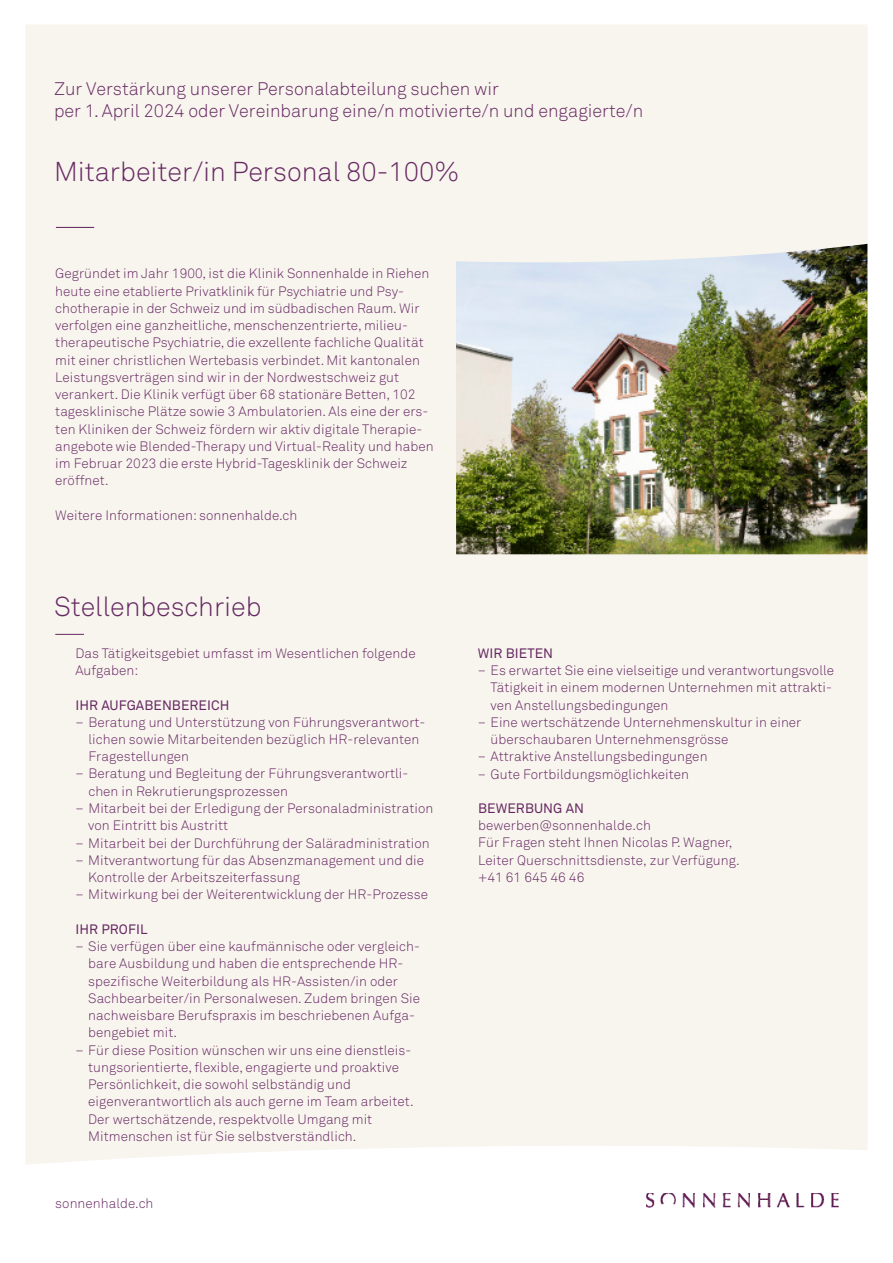
<style>
.page{position:relative;width:893px;height:1263px;background:#fff}
.page>*{position:absolute;margin:0;border:0;box-sizing:border-box;transform-origin:0 0}
.Titel_30_27{font:27px "Akkurat Light Pro";color:#662962}
.Lauftext_9_11_5{font:27px "Akkurat Light Pro";color:#662962}
.Titel_30_27-2{font:18px/22.5px "Akkurat Light Pro";color:#662962}
.Lauftext_9_11_5-2{font:13.5px/17.2px "Akkurat Light Pro";letter-spacing:.005em;color:#662962}
.Lauftext_Einzug_9_11{font:13.5px/17.2px "Akkurat Light Pro";letter-spacing:.005em;color:#662962}
.Zwischentitel_Regula{font:13.5px "Akkurat Pro";letter-spacing:.005em;color:#662962}
.s1{font-family:"Akkurat Pro"}
</style>
<div class="page">
<div style="left:26px;top:25px;width:841px;height:1140px;background:#f8f4ee"></div>
<svg style="left:55px;top:634px;width:29px;height:1px"></svg>
<hr style="left:56px;top:227px;width:38px;height:1px;background:#662962">
<img style="left:647px;top:1193px;width:191px;height:15px">
<img style="left:456px;top:244px;width:411px;height:310px">
<p class="Titel_30_27-2" style="left:54px;top:77px;width:591px">Zur Verstärkung unserer Personalabteilung suchen wir<br>per 1. April 2024 oder Vereinbarung eine/n motivierte/n und engagierte/n</p>
<p class="Titel_30_27" style="left:54px;top:156px;width:407px">Mitarbeiter/in Personal 80-100%</p>
<p class="Lauftext_9_11_5-2" style="left:55px;top:265px;width:380px">Gegründet im Jahr 1900, ist die Klinik Sonnenhalde in Riehen heute eine etablierte Privatklinik für Psychiatrie und Psy&shy;chotherapie in der Schweiz und im südbadischen Raum. Wir verfolgen eine ganzheitliche, menschenzentrierte, milieu&shy;therapeutische Psychiatrie, die exzellente fachliche Qualität mit einer christlichen Wertebasis verbindet. Mit kantonalen Leistungsverträgen sind wir in der Nordwestschweiz gut verankert. Die Klinik verfügt über 68 stationäre Betten, 102 tagesklinische Plätze sowie 3 Ambulatorien. Als eine der ers&shy;ten Kliniken der Schweiz fördern wir aktiv digitale Therapie&shy;angebote wie Blended-Therapy und Virtual-Reality und haben im Februar 2023 die erste Hybrid-Tagesklinik der Schweiz eröffnet.</p>
<p class="Lauftext_9_11_5-2" style="left:55px;top:507px;width:243px">Weitere Informationen: sonnenhalde.ch</p>
<p class="Lauftext_9_11_5" style="left:54px;top:590px;width:209px">Stellenbeschrieb</p>
<p class="Lauftext_Einzug_9_11" style="left:75px;top:645px;width:342px">Das Tätigkeitsgebiet umfasst im Wesentlichen folgende<br>Aufgaben:</p>
<p class="Zwischentitel_Regula" style="left:75px;top:697px;width:155px">IHR AUFGABENBEREICH</p>
<p class="Lauftext_9_11_5-2" style="left:88px;top:713px;width:339px;text-indent:-13px">– Beratung und Unterstützung von Führungsverantwort&shy;lichen sowie Mitarbeitenden bezüglich HR-relevanten<br>Fragestellungen</p>
<p class="Lauftext_9_11_5-2" style="left:88px;top:765px;width:321px;text-indent:-13px">– Beratung und Begleitung der Führungsverantwortli&shy;chen in Rekrutierungsprozessen</p>
<p class="Lauftext_9_11_5-2" style="left:88px;top:800px;width:347px;text-indent:-13px">– Mitarbeit bei der Erledigung der Personaladministration von Eintritt bis Austritt</p>
<p class="Lauftext_9_11_5-2" style="left:75px;top:834px;width:356px">– Mitarbeit bei der Durchführung der Saläradministration</p>
<p class="Lauftext_9_11_5-2" style="left:88px;top:852px;width:337px;text-indent:-13px">– Mitverantwortung für das Absenzmanagement und die<br>Kontrolle der Arbeitszeiterfassung</p>
<p class="Lauftext_9_11_5-2" style="left:75px;top:886px;width:354px">– Mitwirkung bei der Weiterentwicklung der HR-Prozesse</p>
<p class="Zwischentitel_Regula" style="left:75px;top:921px;width:73px">IHR PROFIL</p>
<p class="Lauftext_9_11_5-2" style="left:88px;top:938px;width:333px;text-indent:-13px">– Sie verfügen über eine kaufmännische oder vergleich&shy;bare Ausbildung und haben die entsprechende HR&shy;spezifische Weiterbildung als HR-Assisten/in oder Sachbearbeiter/in Personalwesen. Zudem bringen Sie nachweisbare Berufspraxis im beschriebenen Aufga&shy;bengebiet mit.</p>
<p class="Lauftext_9_11_5-2" style="left:88px;top:1041px;width:327px;text-indent:-13px">– Für diese Position wünschen wir uns eine dienstleis&shy;tungsorientierte, flexible, engagierte und proaktive Persönlichkeit, die sowohl selbständig und eigenverantwortlich als auch gerne im Team arbeitet.<br>Der wertschätzende, respektvolle Umgang mit Mitmenschen ist für Sie selbstverständlich.</p>
<p class="Lauftext_9_11_5-2" style="left:55px;top:1194px;width:100px">sonnenhalde.ch</p>
<p class="Zwischentitel_Regula" style="left:478px;top:645px;width:77px">WIR BIETEN</p>
<p class="Lauftext_9_11_5-2" style="left:491px;top:662px;width:345px;text-indent:-13px">– Es erwartet Sie eine vielseitige und verantwortungsvolle<br>Tätigkeit in einem modernen Unternehmen mit attrakti&shy;ven Anstellungsbedingungen</p>
<p class="Lauftext_9_11_5-2" style="left:491px;top:714px;width:312px;text-indent:-13px">– Eine wertschätzende Unternehmenskultur in einer überschaubaren Unternehmensgrösse</p>
<p class="Lauftext_9_11_5-2" style="left:478px;top:748px;width:231px">– Attraktive Anstellungsbedingungen</p>
<p class="Lauftext_9_11_5-2" style="left:478px;top:765px;width:213px">– Gute Fortbildungsmöglichkeiten</p>
<p class="Lauftext_Einzug_9_11" style="left:478px;top:800px;width:263px"><span class="s1">BEWERBUNG AN </span>bewerben@sonnenhalde.ch<br>Für Fragen steht Ihnen Nicolas P. Wagner,<br>Leiter Querschnittsdienste, zur Verfügung. +41 61 645 46 46</p>
</div>
